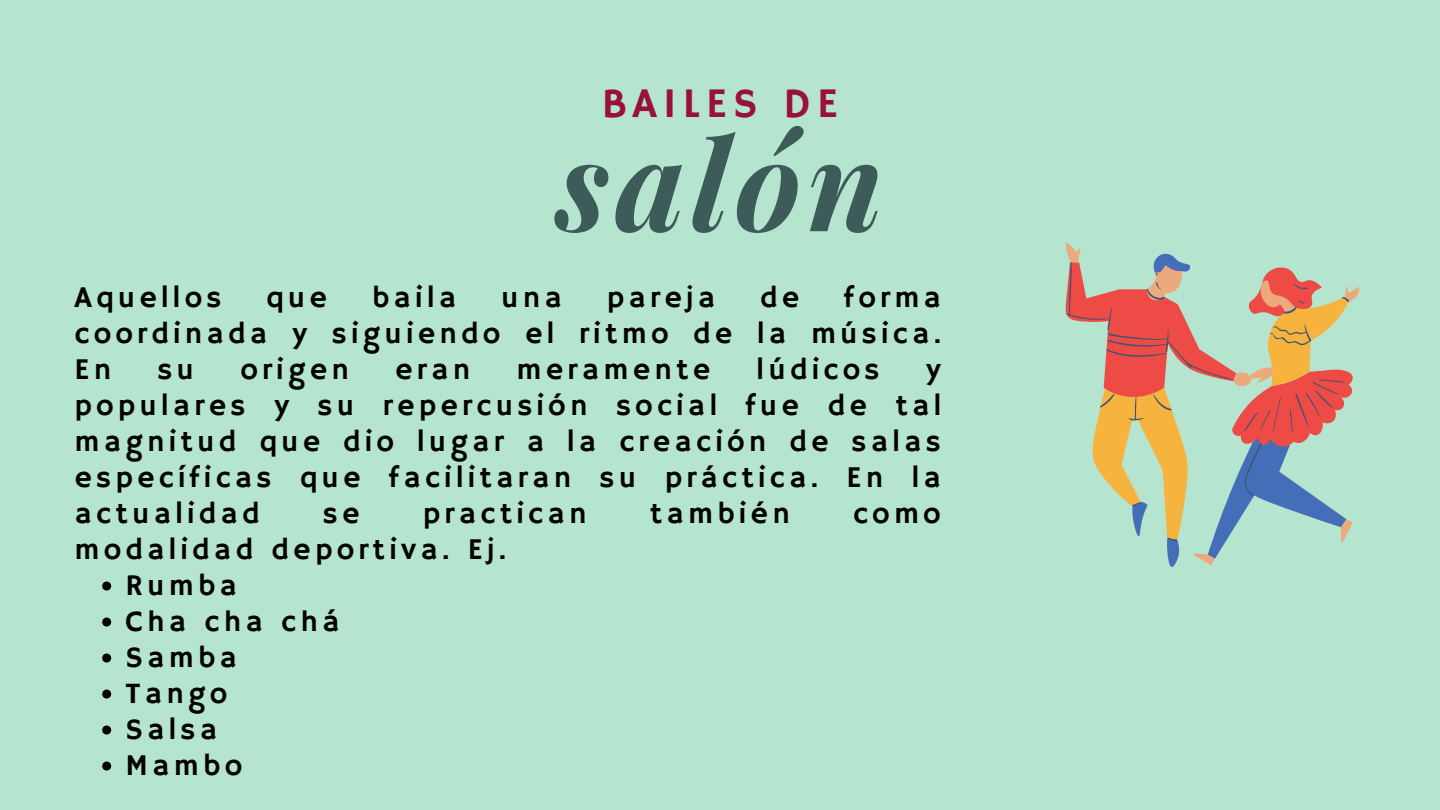
<style>
.page{position:relative;width:1440px;height:810px;background:#b5e5cf}
.page>*{position:absolute;margin:0;border:0;box-sizing:border-box;transform-origin:0 0}
.t1{font:italic 700 125.1px "Playfair Display";letter-spacing:.05em;color:#3d5b59}
.t2{font:42px "Hammersmith One";letter-spacing:.14em;color:#991136}
.t3{font:30px/36px "Hammersmith One";letter-spacing:.14em;color:#000;text-align:justify}
</style>
<div class="page">
<svg style="left:102px;top:582px;width:9px;height:9px"></svg>
<svg style="left:102px;top:618px;width:9px;height:9px"></svg>
<svg style="left:102px;top:654px;width:9px;height:9px"></svg>
<svg style="left:102px;top:690px;width:9px;height:9px"></svg>
<svg style="left:102px;top:726px;width:9px;height:9px"></svg>
<svg style="left:102px;top:762px;width:9px;height:9px"></svg>
<svg style="left:1066px;top:243px;width:293px;height:323px"></svg>
<svg style="left:1066px;top:262px;width:284px;height:279px"></svg>
<p class="t2" style="left:602px;top:79px;width:238px">BAILES DE</p>
<p class="t1" style="left:557px;top:96px;width:328px">salón</p>
<p class="t3" style="left:74px;top:281px;width:148px">Aquellos</p>
<p class="t3" style="left:266px;top:281px;width:62px">que</p>
<p class="t3" style="left:372px;top:281px;width:86px">baila</p>
<p class="t3" style="left:501px;top:281px;width:62px">una</p>
<p class="t3" style="left:607px;top:281px;width:110px">pareja</p>
<p class="t3" style="left:760px;top:281px;width:41px">de</p>
<p class="t3" style="left:74px;top:281px;width:868px;text-indent:770px">forma coordinada y siguiendo el ritmo de la música.<br>En</p>
<p class="t3" style="left:157px;top:353px;width:38px">su</p>
<p class="t3" style="left:240px;top:353px;width:110px">origen</p>
<p class="t3" style="left:395px;top:353px;width:77px">eran</p>
<p class="t3" style="left:517px;top:353px;width:195px">meramente</p>
<p class="t3" style="left:757px;top:353px;width:124px">lúdicos</p>
<p class="t3" style="left:74px;top:353px;width:868px;text-indent:851px">y populares y su repercusión social fue de tal magnitud que dio lugar a la creación de salas específicas que facilitaran su práctica. En la actualidad</p>
<p class="t3" style="left:323px;top:497px;width:38px">se</p>
<p class="t3" style="left:423px;top:497px;width:165px">practican</p>
<p class="t3" style="left:650px;top:497px;width:142px">también</p>
<p class="t3" style="left:853px;top:497px;width:89px">como</p>
<p class="t3" style="left:74px;top:533px;width:433px">modalidad deportiva. Ej.</p>
<p class="t3" style="left:125px;top:569px;width:113px">Rumba</p>
<p class="t3" style="left:125px;top:605px;width:216px">Cha cha chá</p>
<p class="t3" style="left:125px;top:641px;width:113px">Samba</p>
<p class="t3" style="left:125px;top:677px;width:103px">Tango</p>
<p class="t3" style="left:125px;top:713px;width:93px">Salsa</p>
<p class="t3" style="left:125px;top:749px;width:118px">Mambo</p>
</div>
